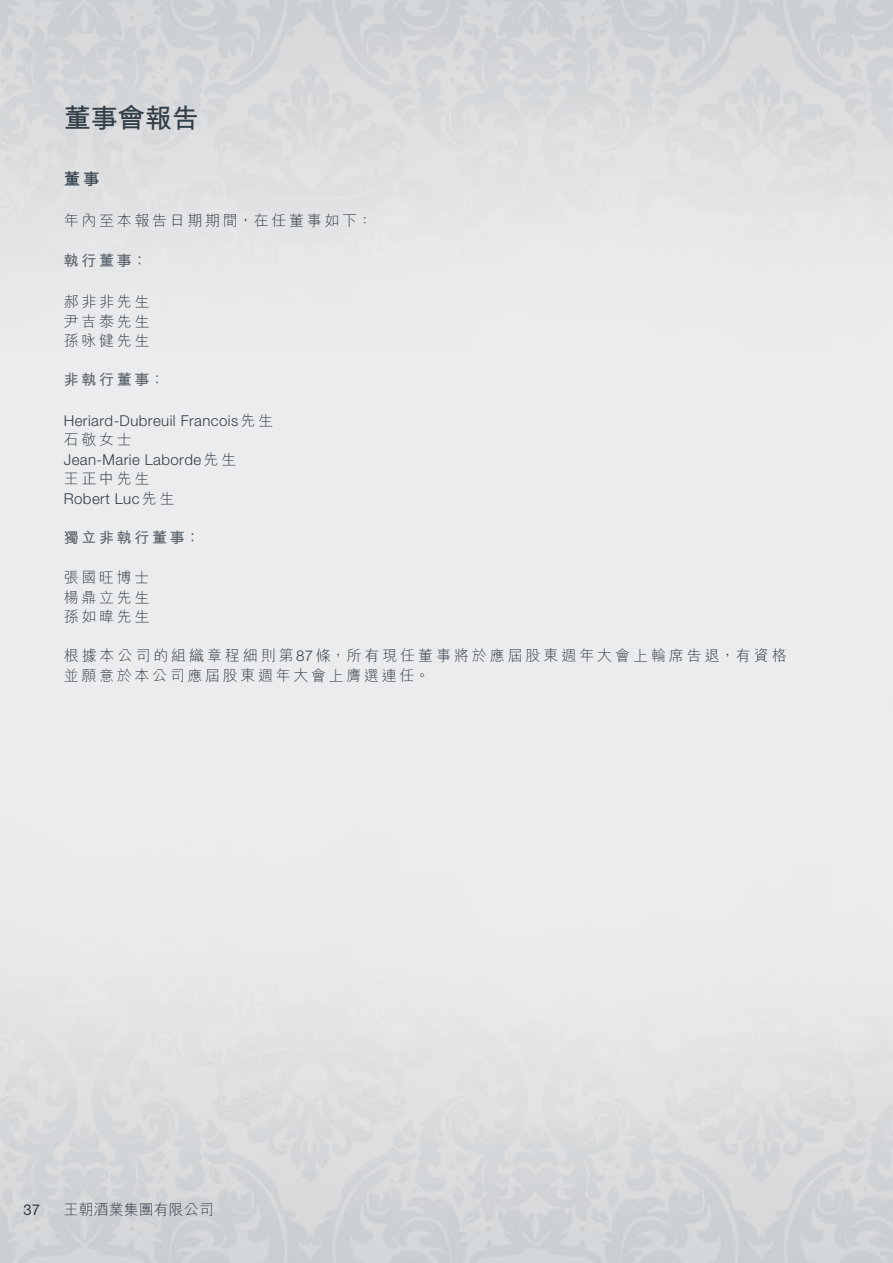
<style>
.page{position:relative;width:893px;height:1263px;background:#fff}
.page>*{position:absolute;margin:0;border:0;box-sizing:border-box;transform-origin:0 0}
.t1{font:700 27px "M Hei HK";color:#323e48}
._01_Heading_1{font:700 16.5px "M Hei HK";color:#323e48}
._00_Body_text{font:300 15px/19.5px "M Hei HK";letter-spacing:.18em;color:#323e48}
._50_Table_Body{font:300 15px "Helvetica Neue LT Std";letter-spacing:.03em;color:#323e48}
._50_Table_Body-2{font:300 15px "M Hei HK";letter-spacing:.18em;color:#323e48}
._02_Heading_2{font:700 15px "M Hei HK";letter-spacing:.18em;color:#5b656d}
._00_Body_text-2{font:300 15px "M Hei HK";color:#323e48}
.t2{font:15px "Helvetica Neue LT Std";color:#323e48}
.s1{font-family:"M Hei HK"}
.s2{font-family:"Helvetica Neue LT Std"}
</style>
<div class="page">
<h1 class="t1" style="left:64px;top:98px;width:136px">董事會報告</h1>
<p class="_01_Heading_1" style="left:64px;top:167px;width:37px">董事</p>
<p class="_00_Body_text" style="left:64px;top:210px;width:310px">年內至本報告日期期間，在任董事如下：</p>
<p class="_02_Heading_2" style="left:64px;top:250px;width:85px">執行董事：</p>
<p class="_50_Table_Body-2" style="left:64px;top:294px;width:87px">郝非非先生</p>
<p class="_50_Table_Body-2" style="left:64px;top:313px;width:87px">尹吉泰先生</p>
<p class="_50_Table_Body-2" style="left:64px;top:333px;width:87px">孫咏健先生</p>
<p class="_02_Heading_2" style="left:64px;top:369px;width:103px">非執行董事：</p>
<p class="_50_Table_Body" style="left:64px;top:411px;width:211px">Heriard-Dubreuil Francois<span class="s1">先生</span></p>
<p class="_50_Table_Body-2" style="left:64px;top:432px;width:70px">石敬女士</p>
<p class="_50_Table_Body" style="left:64px;top:450px;width:174px">Jean-Marie Laborde<span class="s1">先生</span></p>
<p class="_50_Table_Body-2" style="left:64px;top:471px;width:87px">王正中先生</p>
<p class="_50_Table_Body" style="left:64px;top:489px;width:112px">Robert Luc<span class="s1">先生</span></p>
<p class="_02_Heading_2" style="left:64px;top:526px;width:138px">獨立非執行董事：</p>
<p class="_50_Table_Body-2" style="left:64px;top:570px;width:87px">張國旺博士</p>
<p class="_50_Table_Body-2" style="left:64px;top:590px;width:87px">楊鼎立先生</p>
<p class="_50_Table_Body-2" style="left:64px;top:609px;width:87px">孫如暐先生</p>
<p class="_00_Body_text" style="left:64px;top:646px;width:724px">根據本公司的組織章程細則第<span class="s2">87</span>條，所有現任董事將於應屆股東週年大會上輪席告退，有資格並願意於本公司應屆股東週年大會上膺選連任。</p>
<p class="t2" style="left:24px;top:1200px;width:18px">37</p>
<p class="_00_Body_text-2" style="left:64px;top:1202px;width:151px">王朝酒業集團有限公司</p>
</div>
